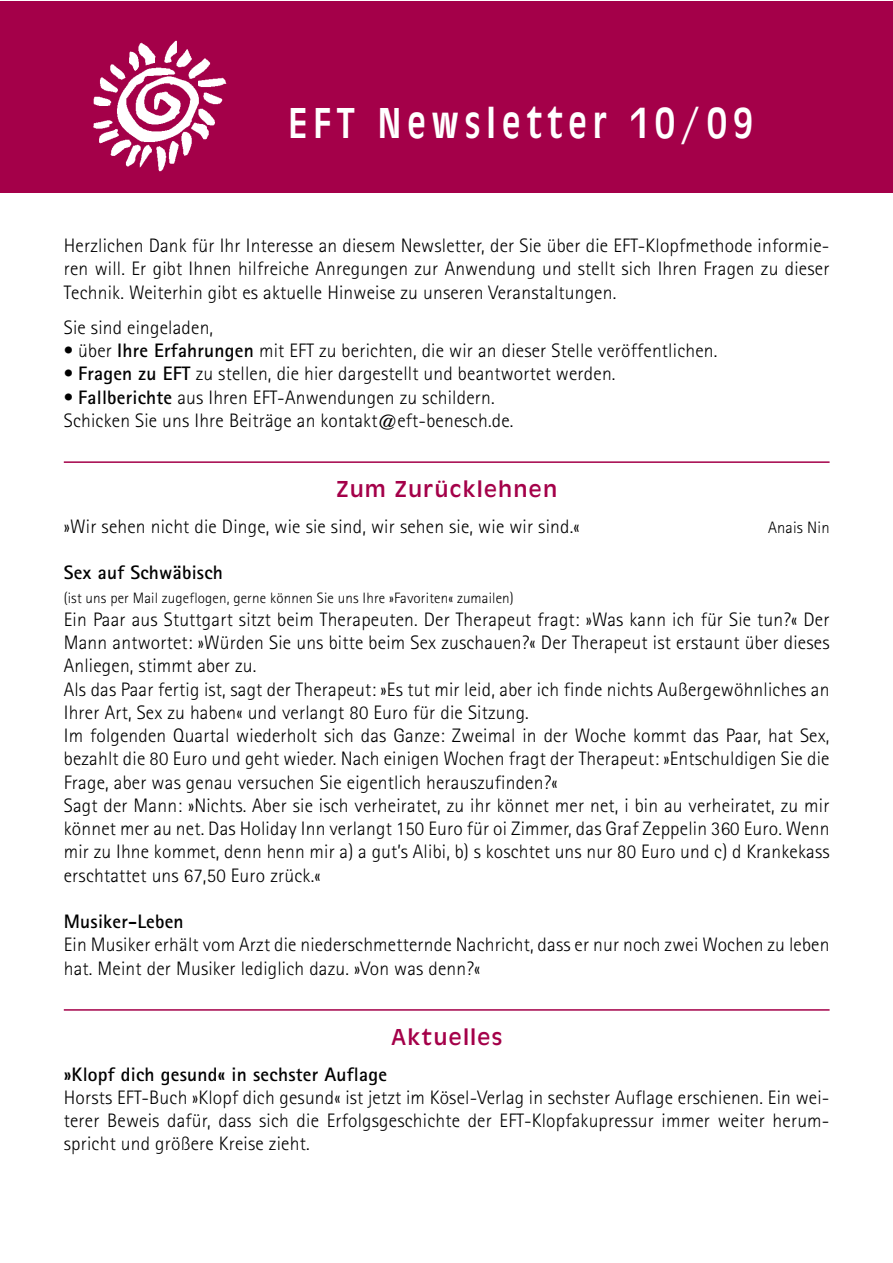
<style>
.page{position:relative;width:893px;height:1263px;background:#fff}
.page>*{position:absolute;margin:0;border:0;box-sizing:border-box;transform-origin:0 0}
.t1{font:condensed 45px "Antique Oli T";letter-spacing:.135em;color:#fff}
.t2{font:24px "Antique Oli T";letter-spacing:.065em;color:#a40049}
.t3{font:300 19.5px/23.2px "Rotis Sans Serif";letter-spacing:.01em;color:#000}
.t4{font:700 19.5px "Rotis Sans Serif";letter-spacing:.01em;color:#000}
.t5{font:300 16.5px "Rotis Sans Serif";letter-spacing:.01em;color:#000}
.t6{font:300 15px "Rotis Sans Serif";letter-spacing:.01em;color:#000}
.s1{font-weight:700}
</style>
<div class="page">
<div style="left:0;top:2px;width:892px;height:191px;background:#a40049"></div>
<img style="left:93px;top:40px;width:134px;height:132px">
<hr style="left:64px;top:461px;width:765px;height:2px;background:#a40049">
<hr style="left:64px;top:1009px;width:765px;height:2px;background:#a40049">
<h1 class="t1" style="left:288px;top:106px;width:466px">EFT Newsletter 10/09</h1>
<p class="t3" style="left:64px;top:236px;width:767px;text-align:justify">Herzlichen Dank für Ihr Interesse an diesem Newsletter, der Sie über die EFT-Klopfmethode informie&shy;ren will. Er gibt Ihnen hilfreiche Anregungen zur Anwendung und stellt sich Ihren Fragen zu dieser Technik. Weiterhin gibt es aktuelle Hinweise zu unseren Veranstaltungen.</p>
<p class="t3" style="left:64px;top:318px;width:151px">Sie sind eingeladen,</p>
<p class="t3" style="left:64px;top:341px;width:655px">• über <span class="s1">Ihre Erfahrungen</span> mit EFT zu berichten, die wir an dieser Stelle veröffentlichen.</p>
<p class="t3" style="left:64px;top:364px;width:553px">• <span class="s1">Fragen zu EFT</span> zu stellen, die hier dargestellt und beantwortet werden.</p>
<p class="t3" style="left:64px;top:387px;width:451px">• <span class="s1">Fallberichte</span> aus Ihren EFT-Anwendungen zu schildern.<br>Schicken Sie uns Ihre Beiträge an kontakt@eft-benesch.de.</p>
<p class="t2" style="left:336px;top:479px;width:222px">Zum Zurücklehnen</p>
<p class="t3" style="left:64px;top:517px;width:517px">»Wir sehen nicht die Dinge, wie sie sind, wir sehen sie, wie wir sind.«</p>
<p class="t5" style="left:768px;top:522px;width:63px">Anais Nin</p>
<p class="t4" style="left:64px;top:566px;width:161px">Sex auf Schwäbisch</p>
<p class="t6" style="left:64px;top:592px;width:451px">(ist uns per Mail zugeflogen, gerne können Sie uns Ihre »Favoriten« zumailen)</p>
<p class="t3" style="left:64px;top:610px;width:767px">Ein Paar aus Stuttgart sitzt beim Therapeuten. Der Therapeut fragt: »Was kann ich für Sie tun?« Der Mann antwortet: »Würden Sie uns bitte beim Sex zuschauen?« Der Therapeut ist erstaunt über dieses Anliegen, stimmt aber zu.<br>Als das Paar fertig ist, sagt der Therapeut: »Es tut mir leid, aber ich finde nichts Außergewöhnliches an Ihrer Art, Sex zu haben« und verlangt 80 Euro für die Sitzung.<br>Im folgenden Quartal wiederholt sich das Ganze: Zweimal in der Woche kommt das Paar, hat Sex, bezahlt die 80 Euro und geht wieder. Nach einigen Wochen fragt der Therapeut: »Entschuldigen Sie die Frage, aber was genau versuchen Sie eigentlich herauszufinden?«<br>Sagt der Mann: »Nichts. Aber sie isch verheiratet, zu ihr könnet mer net, i bin au verheiratet, zu mir könnet mer au net. Das Holiday Inn verlangt 150 Euro für oi Zimmer, das Graf Zeppelin 360 Euro. Wenn mir zu Ihne kommet, denn henn mir a) a gut’s Alibi, b) s koschtet uns nur 80 Euro und c) d Krankekass erschtattet uns 67,50 Euro zrück.«</p>
<p class="t4" style="left:64px;top:915px;width:121px">Musiker-Leben</p>
<p class="t3" style="left:64px;top:935px;width:767px">Ein Musiker erhält vom Arzt die niederschmetternde Nachricht, dass er nur noch zwei Wochen zu leben hat. Meint der Musiker lediglich dazu. »Von was denn?«</p>
<p class="t2" style="left:391px;top:1027px;width:113px">Aktuelles</p>
<p class="t4" style="left:64px;top:1067px;width:325px">»Klopf dich gesund« in sechster Auflage</p>
<p class="t3" style="left:64px;top:1088px;width:767px;text-align:justify">Horsts EFT-Buch »Klopf dich gesund« ist jetzt im Kösel-Verlag in sechster Auflage erschienen. Ein wei&shy;terer Beweis dafür, dass sich die Erfolgsgeschichte der EFT-Klopfakupressur immer weiter herum&shy;spricht und größere Kreise zieht.</p>
</div>
